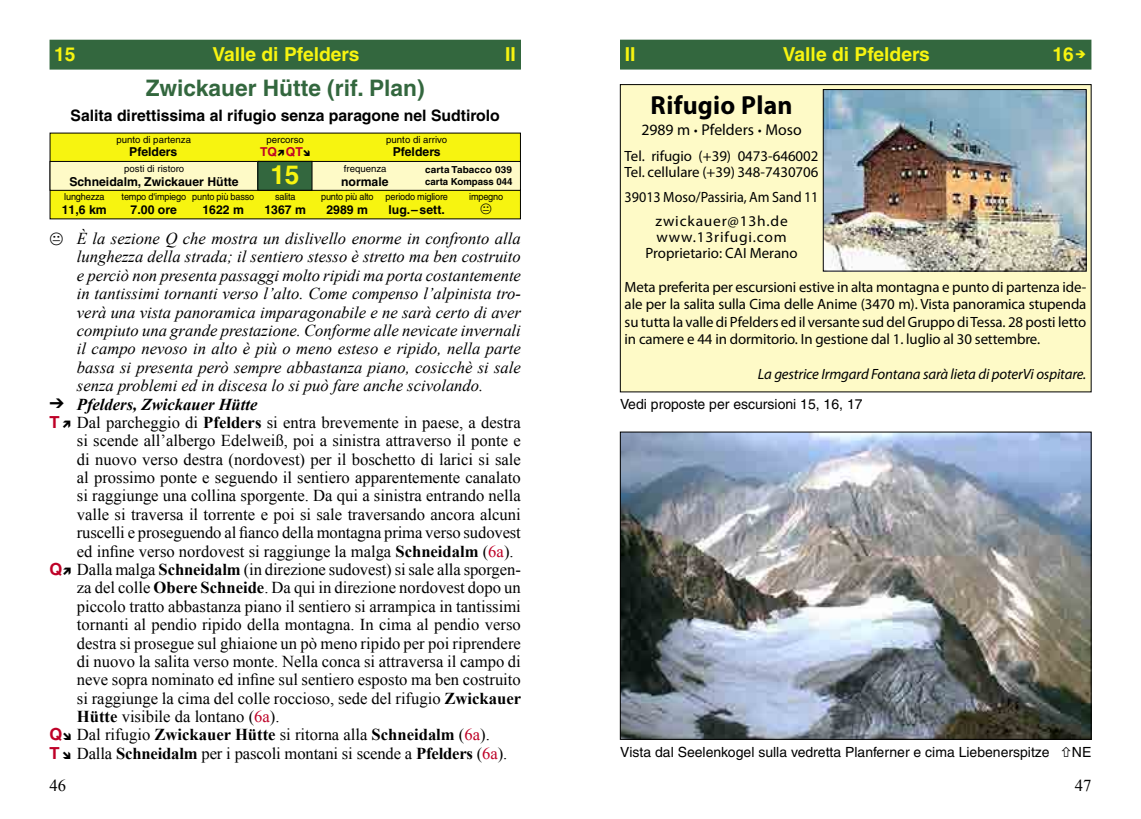
<style>
.page{position:relative;width:1141px;height:819px;background:#fff}
.page>*{position:absolute;margin:0;border:0;box-sizing:border-box;transform-origin:0 0}
.t1{font:700 26.25px "Myriad Pro";letter-spacing:.01em;color:#000}
.t2{font:700 22.75px "Helvetica";color:#33673e}
.t3{font:700 19.25px "Helvetica";color:#f7f410}
.t4{font:16.62px "Times New Roman";color:#000}
.t5{font:italic 16.62px/18.4px "Times New Roman";color:#000;text-align:justify}
.t6{font:italic 700 16.62px "Times New Roman";color:#000}
.t7{font:700 15.75px "Helvetica";color:#000}
.t8{font:15.75px "Myriad Pro";color:#000}
.t9{font:14.88px/17.5px "Myriad Pro";color:#000}
.t10{font:italic 14.88px "Myriad Pro";letter-spacing:-.01em;color:#000}
.t11{font:14.88px/24.5px "Myriad Pro";color:#000;text-align:center;scale:.95 1}
.t12{font:14.88px/15.8px "Myriad Pro";color:#000;text-align:center;scale:1.04 1}
.t13{font:14px "Helvetica";color:#000}
.t14{font:700 12.25px "Helvetica";color:#000}
.t15{font:700 12.25px "Helvetica";color:#be0027}
.t16{font:9.62px "Helvetica";letter-spacing:-.02em;color:#000;scale:.95 1}
.t17{font:9.62px "Helvetica";color:#000}
.t18{font:700 9.62px/12.1px "Helvetica";letter-spacing:.005em;color:#000;scale:1.04 1}
.s1{font-family:"Helvetica";font-weight:700;color:#be0027}
.s2{font-weight:700}
.s3{color:#be0027}
.s4{font-size:22.75px}
</style>
<div class="page">
<div style="left:50px;top:40px;width:470px;height:29px;background:#33673e"></div>
<div style="left:50px;top:133px;width:470px;height:86px;background:#f7f410"></div>
<div style="left:50px;top:161px;width:470px;height:29px;background:#fefac7"></div>
<div style="left:50px;top:161px;width:471px;height:30px;border:1px solid #000"></div>
<div style="left:258px;top:161px;width:54px;height:29px;background:#33673e"></div>
<div style="left:257px;top:161px;width:55px;height:30px;border:1px solid #000"></div>
<div style="left:621px;top:40px;width:470px;height:29px;background:#33673e"></div>
<img style="left:622px;top:434px;width:467px;height:303px">
<div style="left:620px;top:432px;width:471px;height:307px;border:1px solid #000"></div>
<div style="left:620px;top:85px;width:471px;height:307px;background:#fefac7"></div>
<div style="left:620px;top:84px;width:471px;height:308px;border:1px solid #000"></div>
<img style="left:825px;top:91px;width:259px;height:178px">
<div style="left:823px;top:89px;width:263px;height:182px;border:1px solid #000"></div>
<p class="t3" style="left:54px;top:42px;width:23px">15</p>
<p class="t3" style="left:212px;top:42px;width:149px">Valle di Pfelders</p>
<p class="t3" style="left:505px;top:42px;width:12px">II</p>
<p class="t2" style="left:146px;top:74px;width:281px">Zwickauer Hütte (rif. Plan)</p>
<p class="t7" style="left:71px;top:106px;width:431px">Salita direttissima al rifugio senza paragone nel Sudtirolo</p>
<p class="t17" style="left:116px;top:134px;width:76px">punto di partenza</p>
<p class="t17" style="left:267px;top:134px;width:39px">percorso</p>
<p class="t17" style="left:386px;top:134px;width:62px">punto di arrivo</p>
<p class="t14" style="left:129px;top:145px;width:50px">Pfelders</p>
<p class="t15" style="left:260px;top:145px;width:44px">TQ QT</p>
<p class="t14" style="left:393px;top:145px;width:50px">Pfelders</p>
<p class="t14" style="left:69px;top:174px;width:232px">Schneidalm, Zwickauer Hütte <sup>15</sup></p>
<p class="t17" style="left:124px;top:163px;width:62px">posti di ristoro</p>
<p class="t17" style="left:344px;top:163px;width:44px">frequenza</p>
<p class="t14" style="left:341px;top:174px;width:49px">normale</p>
<p class="t18" style="left:425px;top:163px;width:86px">carta Tabacco 039 carta Kompass 044</p>
<p class="t16" style="left:64px;top:191px;width:44px">lunghezza</p>
<p class="t16" style="left:122px;top:191px;width:141px">tempo d‘impiego punto più basso</p>
<p class="t16" style="left:275px;top:191px;width:23px">salita</p>
<p class="t16" style="left:321px;top:191px;width:135px">punto più alto periodo migliore</p>
<p class="t16" style="left:469px;top:191px;width:37px">impegno</p>
<p class="t14" style="left:62px;top:202px;width:46px">11,6 km</p>
<p class="t14" style="left:131px;top:202px;width:48px">7.00 ore</p>
<p class="t14" style="left:202px;top:202px;width:43px">1622 m</p>
<p class="t14" style="left:264px;top:202px;width:43px">1367 m</p>
<p class="t14" style="left:326px;top:202px;width:43px">2989 m</p>
<p class="t14" style="left:388px;top:202px;width:58px">lug. – sett.</p>
<p class="t5" style="left:77px;top:229px;width:446px">È la sezione Q che mostra un dislivello enorme in confronto alla lunghezza della strada; il sentiero stesso è stretto ma ben costruito e perciò non presenta passaggi molto ripidi ma porta costantemente in tantissimi tornanti verso l’alto. Come compenso l’alpinista tro&shy;verà una vista panoramica imparagonabile e ne sarà certo di aver compiuto una grande prestazione. Conforme alle nevicate invernali il campo nevoso in alto è più o meno esteso e ripido, nella parte bassa si presenta però sempre abbastanza piano, cosicchè si sale senza problemi ed in discesa lo si può fare anche scivolando.</p>
<p class="t6" style="left:50px;top:392px;width:209px">➔ Pfelders, Zwickauer Hütte</p>
<p class="t4" style="left:50px;top:411px;width:473px"><span class="s1">T</span> Dal parcheggio di <span class="s2">Pfelders</span> si entra brevemente in paese, a destra</p>
<p class="t4" style="left:77px;top:429px;width:445px">si scende all’albergo Edelweiß, poi a sinistra attraverso il ponte e</p>
<p class="t4" style="left:77px;top:448px;width:445px">di nuovo verso destra (nordovest) per il boschetto di larici si sale</p>
<p class="t4" style="left:77px;top:466px;width:445px">al prossimo ponte e seguendo il sentiero apparentemente canalato</p>
<p class="t4" style="left:77px;top:484px;width:445px">si raggiunge una collina sporgente. Da qui a sinistra entrando nella</p>
<p class="t4" style="left:77px;top:503px;width:445px">valle si traversa il torrente e poi si sale traversando ancora alcuni</p>
<p class="t4" style="left:77px;top:521px;width:445px">ruscelli e proseguendo al fianco della montagna prima verso sudovest</p>
<p class="t4" style="left:77px;top:539px;width:438px">ed infine verso nordovest si raggiunge la malga <span class="s2">Schneidalm</span> (<span class="s3">6a</span>).</p>
<p class="t4" style="left:50px;top:558px;width:473px"><span class="s1">Q</span> Dalla malga <span class="s2">Schneidalm</span> (in direzione sudovest) si sale alla sporgen-</p>
<p class="t4" style="left:77px;top:576px;width:445px">za del colle <span class="s2">Obere Schneide</span>. Da qui in direzione nordovest dopo un</p>
<p class="t4" style="left:77px;top:595px;width:445px">piccolo tratto abbastanza piano il sentiero si arrampica in tantissimi</p>
<p class="t4" style="left:77px;top:613px;width:445px">tornanti al pendio ripido della montagna. In cima al pendio verso</p>
<p class="t4" style="left:77px;top:631px;width:445px">destra si prosegue sul ghiaione un pò meno ripido per poi riprendere</p>
<p class="t4" style="left:77px;top:650px;width:445px">di nuovo la salita verso monte. Nella conca si attraversa il campo di</p>
<p class="t4" style="left:77px;top:668px;width:445px">neve sopra nominato ed infine sul sentiero esposto ma ben costruito</p>
<p class="t4" style="left:77px;top:686px;width:446px">si raggiunge la cima del colle roccioso, sede del rifugio <span class="s2">Zwickauer</span></p>
<p class="t4" style="left:77px;top:705px;width:204px"><span class="s2">Hütte</span> visibile da lontano (<span class="s3">6a</span>).</p>
<p class="t4" style="left:50px;top:723px;width:442px"><span class="s1">Q</span> Dal rifugio <span class="s2">Zwickauer Hütte</span> si ritorna alla <span class="s2">Schneidalm</span> (<span class="s3">6a</span>).</p>
<p class="t4" style="left:50px;top:742px;width:459px"><span class="s1">T</span> Dalla <span class="s2">Schneidalm</span> per i pascoli montani si scende a <span class="s2">Pfelders</span> (<span class="s3">6a</span>).</p>
<p class="t4" style="left:50px;top:774px;width:18px">46</p>
<p class="t3" style="left:625px;top:42px;width:12px">II</p>
<p class="t3" style="left:783px;top:42px;width:149px">Valle di Pfelders</p>
<p class="t3" style="left:1053px;top:42px;width:35px">16➔</p>
<p class="t1" style="left:651px;top:90px;width:143px">Rifugio Plan</p>
<p class="t8" style="left:641px;top:121px;width:162px">2989 m <span class="s4">·</span> Pfelders <span class="s4">·</span> Moso</p>
<p class="t9" style="left:625px;top:149px;width:195px;line-height:15.8px">Tel. rifugio (+39) 0473-646002<br>Tel. cellulare (+39) 348-7430706</p>
<p class="t11" style="left:625px;top:184px;width:206px">39013 Moso/Passiria, Am Sand 11 zwickauer@13h.de</p>
<p class="t12" style="left:645px;top:229px;width:148px">www.13rifugi.com<br>Proprietario: CAI Merano</p>
<p class="t9" style="left:625px;top:278px;width:463px;text-align:justify">Meta preferita per escursioni estive in alta montagna e punto di partenza ide&shy;ale per la salita sulla Cima delle Anime (3470 m). Vista panoramica stupenda su tutta la valle di Pfelders ed il versante sud del Gruppo di Tessa. 28 posti letto in camere e 44 in dormitorio. In gestione dal 1. luglio al 30 settembre.</p>
<p class="t10" style="left:758px;top:366px;width:330px">La gestrice Irmgard Fontana sarà lieta di poterVi ospitare.</p>
<p class="t13" style="left:620px;top:396px;width:244px">Vedi proposte per escursioni 15, 16, 17</p>
<p class="t13" style="left:620px;top:743px;width:431px">Vista dal Seelenkogel sulla vedretta Planferner e cima Liebenerspitze</p>
<p class="t13" style="left:1072px;top:743px;width:21px">NE</p>
<p class="t4" style="left:1075px;top:774px;width:18px">47</p>
</div>
